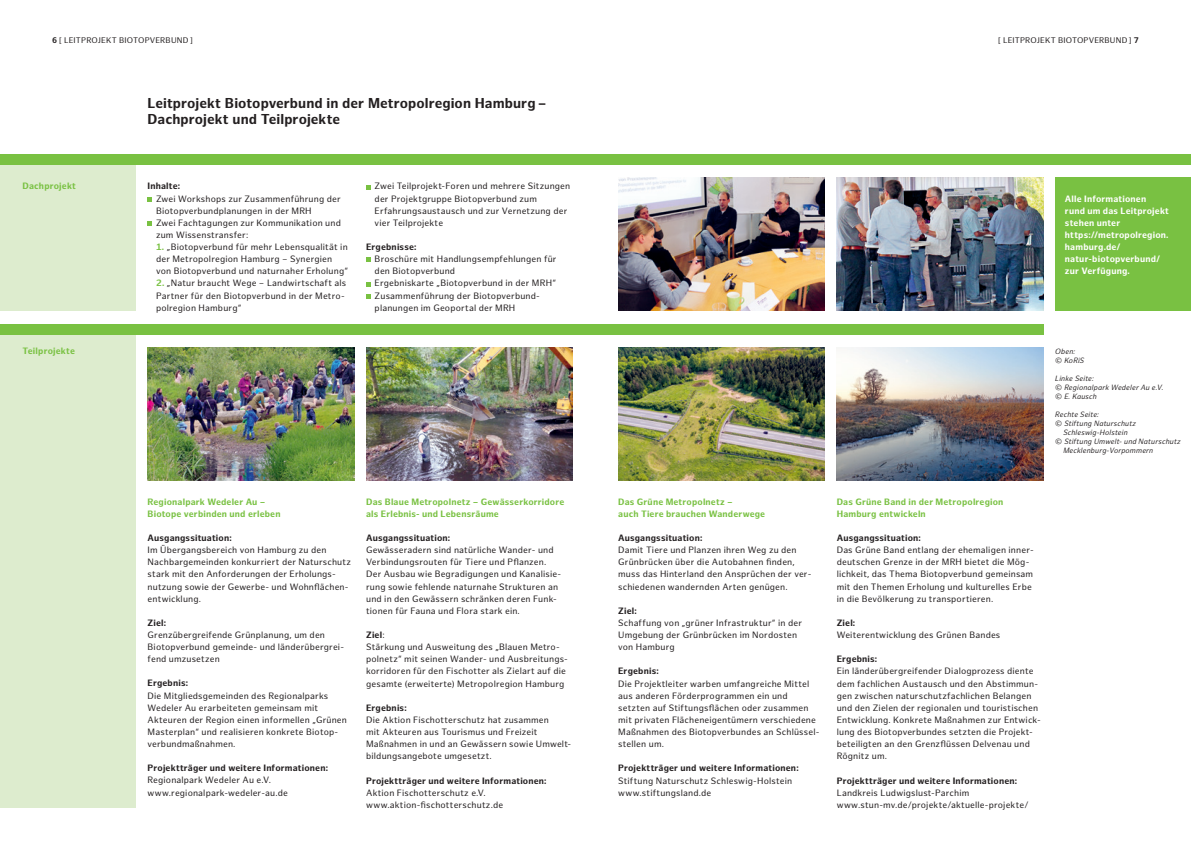
<style>
.page{position:relative;width:1191px;height:842px;background:#fff}
.page>*{position:absolute;margin:0;border:0;box-sizing:border-box;transform-origin:0 0}
.t1{font:700 14px/16px "Hamburg Sans";letter-spacing:.005em;color:#231f20}
.t2{font:9px/12.1px "Hamburg Sans";letter-spacing:.015em;color:#231f20}
.t3{font:700 9px "Hamburg Sans";letter-spacing:.015em;color:#231f20}
.t4{font:700 9px/12.1px "Hamburg Sans";letter-spacing:.015em;color:#79c142}
.t5{font:700 9px/12.1px "Hamburg Sans";letter-spacing:.015em;color:#fff}
.t6{font:8px "Hamburg Sans";letter-spacing:.02em;color:#231f20}
.t7{font:italic 7.5px/9px "Hamburg Sans";letter-spacing:.02em;color:#231f20}
.s1{font-weight:700}
.s2{font-weight:700;color:#79c142}
</style>
<div class="page">
<img style="left:618px;top:177px;width:207px;height:134px">
<div style="left:1055px;top:177px;width:136px;height:134px;background:#79c142"></div>
<div style="left:0;top:160px;width:136px;height:151px;background:#ddecce"></div>
<div style="left:0;top:326px;width:136px;height:482px;background:#ddecce"></div>
<div style="left:0;top:155px;width:1191px;height:10px;background:#79c142"></div>
<img style="left:836px;top:177px;width:207px;height:134px">
<svg style="left:148px;top:197px;width:4px;height:5px"></svg>
<svg style="left:148px;top:221px;width:4px;height:5px"></svg>
<img style="left:618px;top:347px;width:207px;height:133px">
<img style="left:148px;top:347px;width:206px;height:133px">
<svg style="left:366px;top:185px;width:4px;height:4px"></svg>
<svg style="left:366px;top:258px;width:4px;height:4px"></svg>
<svg style="left:366px;top:282px;width:4px;height:4px"></svg>
<svg style="left:366px;top:294px;width:4px;height:5px"></svg>
<div style="left:0;top:325px;width:1043px;height:10px;background:#79c142"></div>
<img style="left:366px;top:347px;width:207px;height:133px">
<img style="left:836px;top:347px;width:207px;height:133px">
<p class="t6" style="left:52px;top:35px;width:142px"><span class="s1">6</span> [ LEITPROJEKT BIOTOPVERBUND ]</p>
<p class="t6" style="left:998px;top:35px;width:142px">[ LEITPROJEKT BIOTOPVERBUND ] <span class="s1">7</span></p>
<p class="t4" style="left:23px;top:181px;width:55px">Dachprojekt</p>
<h1 class="t1" style="left:148px;top:95px;width:400px">Leitprojekt Biotopverbund in der Metropolregion Hamburg –<br>Dachprojekt und Teilprojekte</h1>
<p class="t3" style="left:148px;top:181px;width:34px">Inhalte:</p>
<p class="t2" style="left:156px;top:193px;width:186px">Zwei Workshops zur Zusammenführung der Biotopverbundplanungen in der MRH<br>Zwei Fachtagungen zur Kommunikation und zum Wissenstransfer:</p>
<p class="t2" style="left:156px;top:241px;width:193px"><span class="s2">1.</span> „Biotopverbund für mehr Lebensqualität in der Metropolregion Hamburg – Synergien von Biotopverbund und naturnaher Erholung“</p>
<p class="t2" style="left:156px;top:278px;width:192px"><span class="s2">2.</span> „Natur braucht Wege – Landwirtschaft als<br>Partner für den Biotopverbund in der Metro&shy;polregion Hamburg“</p>
<p class="t2" style="left:375px;top:181px;width:197px">Zwei Teilprojekt-Foren und mehrere Sitzungen der Projektgruppe Biotopverbund zum Erfahrungsaustausch und zur Vernetzung der vier Teilprojekte</p>
<p class="t3" style="left:366px;top:242px;width:52px">Ergebnisse:</p>
<p class="t2" style="left:375px;top:253px;width:183px">Broschüre mit Handlungsempfehlungen für den Biotopverbund<br>Ergebniskarte „Biotopverbund in der MRH“ Zusammenführung der Biotopverbund&shy;planungen im Geoportal der MRH</p>
<p class="t5" style="left:1065px;top:193px;width:106px">Alle Informationen<br>rund um das Leitprojekt stehen unter https://metropolregion. hamburg.de/ natur-biotopverbund/ zur Verfügung.</p>
<p class="t4" style="left:23px;top:345px;width:54px">Teilprojekte</p>
<p class="t7" style="left:1055px;top:347px;width:30px">Oben:<br>© KoRiS</p>
<p class="t7" style="left:1055px;top:374px;width:110px">Linke Seite:<br>© Regionalpark Wedeler Au e.V. © E. Kausch</p>
<p class="t7" style="left:1055px;top:410px;width:45px">Rechte Seite:</p>
<p class="t7" style="left:1055px;top:419px;width:82px">© Stiftung Naturschutz</p>
<p class="t7" style="left:1063px;top:428px;width:66px">Schleswig-Holstein</p>
<p class="t7" style="left:1055px;top:437px;width:127px">© Stiftung Umwelt- und Naturschutz</p>
<p class="t7" style="left:1063px;top:446px;width:91px">Mecklenburg-Vorpommern</p>
<p class="t4" style="left:148px;top:496px;width:134px">Regionalpark Wedeler Au –<br>Biotope verbinden und erleben</p>
<p class="t3" style="left:148px;top:533px;width:86px">Ausgangssituation:</p>
<p class="t2" style="left:148px;top:544px;width:205px">Im Übergangsbereich von Hamburg zu den Nachbargemeinden konkurriert der Naturschutz stark mit den Anforderungen der Erholungs&shy;nutzung sowie der Gewerbe- und Wohnflächen&shy;entwicklung.</p>
<p class="t3" style="left:148px;top:617px;width:20px">Ziel:</p>
<p class="t2" style="left:148px;top:629px;width:198px">Grenzübergreifende Grünplanung, um den<br>Biotopverbund gemeinde- und länderübergrei&shy;fend umzusetzen</p>
<p class="t3" style="left:148px;top:678px;width:42px">Ergebnis:</p>
<p class="t2" style="left:148px;top:690px;width:201px">Die Mitgliedsgemeinden des Regionalparks Wedeler Au erarbeiteten gemeinsam mit Akteuren der Region einen informellen „Grünen Masterplan“ und realisieren konkrete Biotop&shy;verbundmaßnahmen.</p>
<p class="t3" style="left:148px;top:763px;width:182px">Projektträger und weitere Informationen:</p>
<p class="t2" style="left:148px;top:775px;width:142px">Regionalpark Wedeler Au e.V. www.regionalpark-wedeler-au.de</p>
<p class="t4" style="left:366px;top:496px;width:200px">Das Blaue Metropolnetz – Gewässerkorridore als Erlebnis- und Lebensräume</p>
<p class="t3" style="left:366px;top:533px;width:86px">Ausgangssituation:</p>
<p class="t2" style="left:366px;top:544px;width:196px">Gewässeradern sind natürliche Wander- und Verbindungsrouten für Tiere und Pflanzen.<br>Der Ausbau wie Begradigungen und Kanalisie&shy;rung sowie fehlende naturnahe Strukturen an und in den Gewässern schränken deren Funk&shy;tionen für Fauna und Flora stark ein.</p>
<p class="t2" style="left:366px;top:629px;width:203px"><span class="s1">Ziel</span>:<br>Stärkung und Ausweitung des „Blauen Metro&shy;polnetz“ mit seinen Wander- und Ausbreitungs&shy;korridoren für den Fischotter als Zielart auf die gesamte (erweiterte) Metropolregion Hamburg</p>
<p class="t3" style="left:366px;top:702px;width:42px">Ergebnis:</p>
<p class="t2" style="left:366px;top:714px;width:207px">Die Aktion Fischotterschutz hat zusammen<br>mit Akteuren aus Tourismus und Freizeit Maßnahmen in und an Gewässern sowie Umwelt&shy;bildungsangebote umgesetzt.</p>
<p class="t3" style="left:366px;top:775px;width:182px">Projektträger und weitere Informationen:</p>
<p class="t2" style="left:366px;top:787px;width:138px">Aktion Fischotterschutz e.V. www.aktion-fischotterschutz.de</p>
<p class="t4" style="left:618px;top:496px;width:148px">Das Grüne Metropolnetz –<br>auch Tiere brauchen Wanderwege</p>
<p class="t3" style="left:618px;top:533px;width:86px">Ausgangssituation:</p>
<p class="t2" style="left:618px;top:544px;width:195px">Damit Tiere und Planzen ihren Weg zu den Grünbrücken über die Autobahnen finden, muss das Hinterland den Ansprüchen der ver&shy;schiedenen wandernden Arten genügen.</p>
<p class="t3" style="left:618px;top:605px;width:20px">Ziel:</p>
<p class="t2" style="left:618px;top:617px;width:185px">Schaffung von „grüner Infrastruktur“ in der<br>Umgebung der Grünbrücken im Nordosten von Hamburg</p>
<p class="t3" style="left:618px;top:666px;width:42px">Ergebnis:</p>
<p class="t2" style="left:618px;top:678px;width:203px">Die Projektleiter warben umfangreiche Mittel aus anderen Förderprogrammen ein und setzten auf Stiftungsflächen oder zusammen mit privaten Flächeneigentümern verschiedene Maßnahmen des Biotopverbundes an Schlüssel&shy;stellen um.</p>
<p class="t3" style="left:618px;top:763px;width:182px">Projektträger und weitere Informationen:</p>
<p class="t2" style="left:618px;top:775px;width:176px">Stiftung Naturschutz Schleswig-Holstein www.stiftungsland.de</p>
<p class="t4" style="left:836px;top:496px;width:168px">Das Grüne Band in der Metropolregion<br>Hamburg entwickeln</p>
<p class="t3" style="left:836px;top:533px;width:86px">Ausgangssituation:</p>
<p class="t2" style="left:836px;top:544px;width:198px">Das Grüne Band entlang der ehemaligen inner&shy;deutschen Grenze in der MRH bietet die Mög&shy;lichkeit, das Thema Biotopverbund gemeinsam mit den Themen Erholung und kulturelles Erbe in die Bevölkerung zu transportieren.</p>
<p class="t3" style="left:836px;top:617px;width:20px">Ziel:</p>
<p class="t2" style="left:836px;top:629px;width:165px">Weiterentwicklung des Grünen Bandes</p>
<p class="t3" style="left:836px;top:654px;width:42px">Ergebnis:</p>
<p class="t2" style="left:836px;top:666px;width:206px">Ein länderübergreifender Dialogprozess diente dem fachlichen Austausch und den Abstimmun&shy;gen zwischen naturschutzfachlichen Belangen und den Zielen der regionalen und touristischen Entwicklung. Konkrete Maßnahmen zur Entwick&shy;lung des Biotopverbundes setzten die Projekt&shy;beteiligten an den Grenzflüssen Delvenau und Rögnitz um.</p>
<p class="t3" style="left:836px;top:775px;width:182px">Projektträger und weitere Informationen:</p>
<p class="t2" style="left:836px;top:787px;width:193px">Landkreis Ludwigslust-Parchim www.stun-mv.de/projekte/aktuelle-projekte/</p>
</div>
